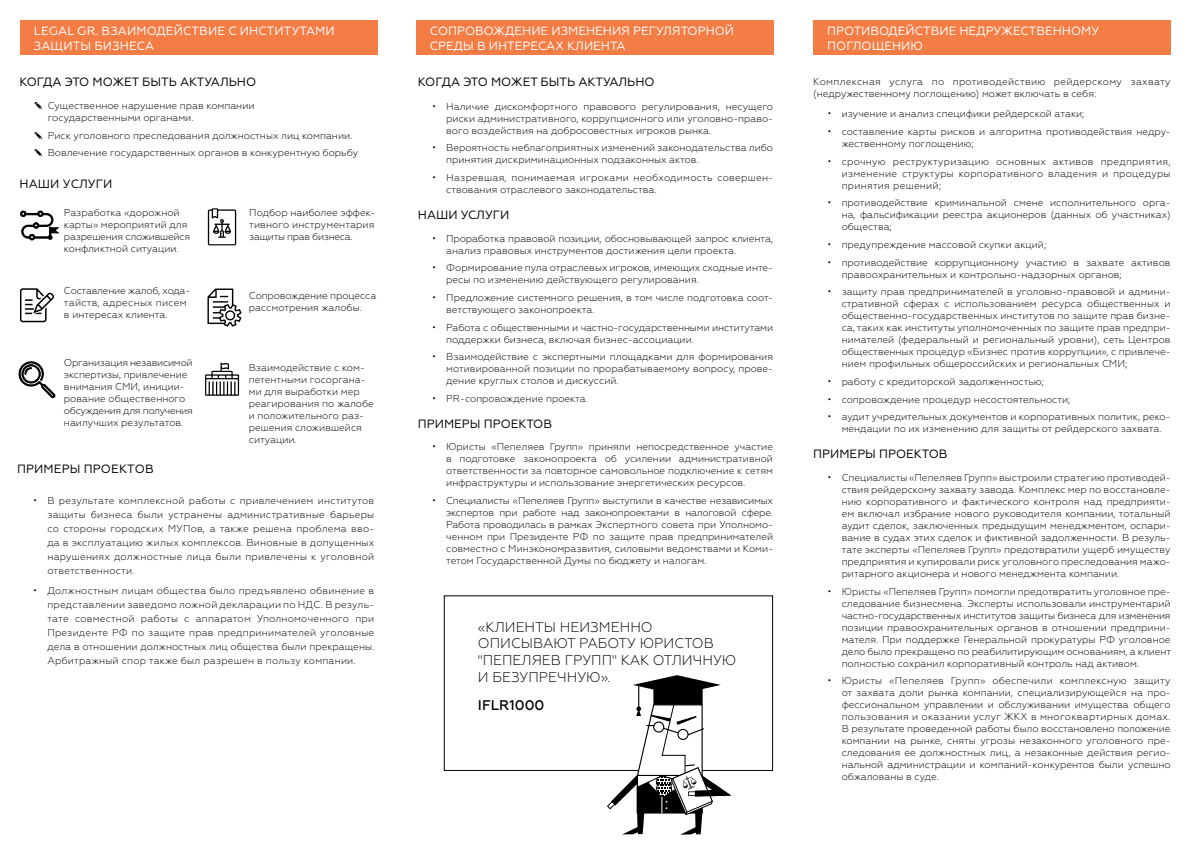
<style>
.page{position:relative;width:1191px;height:842px;background:#fff}
.page>*{position:absolute;margin:0;border:0;box-sizing:border-box;transform-origin:0 0}
.t1{font:300 14px/16.8px "Geometria";color:#000}
.t2{font:500 14px "Geometria";color:#000}
.t3{font:12px/14.4px "Geometria";color:#fff}
.t4{font:12px "Geometria";color:#000}
.t5{font:300 10px/12px "Geometria";color:#000}
</style>
<div class="page">
<div style="left:20px;top:20px;width:357px;height:34px;background:#f47d46"></div>
<div style="left:813px;top:20px;width:357px;height:34px;background:#f47d46"></div>
<div style="left:417px;top:20px;width:357px;height:34px;background:#f47d46"></div>
<svg style="left:208px;top:208px;width:28px;height:37px"></svg>
<div style="left:444px;top:595px;width:329px;height:176px;background:#fff;border:1px solid #000"></div>
<svg style="left:20px;top:288px;width:34px;height:34px"></svg>
<svg style="left:20px;top:210px;width:39px;height:30px"></svg>
<svg style="left:18px;top:361px;width:37px;height:37px"></svg>
<svg style="left:207px;top:288px;width:34px;height:39px"></svg>
<svg style="left:205px;top:362px;width:34px;height:34px"></svg>
<svg style="left:606px;top:675px;width:125px;height:160px"></svg>
<p class="t3" style="left:34px;top:24px;width:302px">LEGAL GR. ВЗАИМОДЕЙСТВИЕ С ИНСТИТУТАМИ<br>ЗАЩИТЫ БИЗНЕСА</p>
<p class="t3" style="left:827px;top:24px;width:273px">ПРОТИВОДЕЙСТВИЕ НЕДРУЖЕСТВЕННОМУ<br>ПОГЛОЩЕНИЮ</p>
<p class="t3" style="left:430px;top:24px;width:306px">СОПРОВОЖДЕНИЕ ИЗМЕНЕНИЯ РЕГУЛЯТОРНОЙ<br>СРЕДЫ В ИНТЕРЕСАХ КЛИЕНТА</p>
<p class="t4" style="left:19px;top:75px;width:238px">КОГДА ЭТО МОЖЕТ БЫТЬ АКТУАЛЬНО</p>
<p class="t5" style="left:48px;top:100px;width:208px">Существенное нарушение прав компании государственными органами.</p>
<p class="t5" style="left:48px;top:126px;width:312px;line-height:17.7px">Риск уголовного преследования должностных лиц компании.<br>Вовлечение государственных органов в конкурентную борьбу</p>
<p class="t4" style="left:19px;top:177px;width:95px">НАШИ УСЛУГИ</p>
<p class="t5" style="left:64px;top:207px;width:128px">Разработка «дорожной карты» мероприятий для разрешения сложившейся конфликтной ситуации.</p>
<p class="t5" style="left:64px;top:284px;width:128px">Составление жалоб, хода&shy;тайств, адресных писем в интересах клиента.</p>
<p class="t5" style="left:64px;top:356px;width:130px">Организация независимой экспертизы, привлечение внимания СМИ, иниции&shy;рование общественного обсуждения для получения наилучших результатов.</p>
<p class="t4" style="left:17px;top:461px;width:138px">ПРИМЕРЫ ПРОЕКТОВ</p>
<p class="t5" style="left:249px;top:207px;width:127px;text-align:justify">Подбор наиболее эффек&shy;тивного инструментария защиты прав бизнеса.</p>
<p class="t5" style="left:249px;top:289px;width:129px">Сопровождение процесса рассмотрения жалобы.</p>
<p class="t5" style="left:249px;top:361px;width:127px">Взаимодействие с ком&shy;петентными госоргана&shy;ми для выработки мер реагирования по жалобе и положительного раз&shy;решения сложившейся ситуации.</p>
<p class="t5" style="left:47px;top:494px;width:328px;line-height:14px;text-align:justify;text-indent:-14px">• В результате комплексной работы с привлечением институтов защиты бизнеса были устранены административные барьеры со стороны городских МУПов, а также решена проблема вво&shy;да в эксплуатацию жилых комплексов. Виновные в допущенных нарушениях должностные лица были привлечены к уголовной ответственности.</p>
<p class="t5" style="left:47px;top:583px;width:328px;line-height:14px;text-align:justify;text-indent:-14px">• Должностным лицам общества было предъявлено обвинение в представлении заведомо ложной декларации по НДС. В резуль&shy;тате совместной работы с аппаратом Уполномоченного при Президенте РФ по защите прав предпринимателей уголовные дела в отношении должностных лиц общества были прекращены.<br>Арбитражный спор также был разрешен в пользу компании.</p>
<p class="t4" style="left:418px;top:75px;width:238px">КОГДА ЭТО МОЖЕТ БЫТЬ АКТУАЛЬНО</p>
<p class="t5" style="left:446px;top:100px;width:328px;text-align:justify;text-indent:-14px">• Наличие дискомфортного правового регулирования, несущего риски административного, коррупционного или уголовно-право&shy;вого воздействия на добросовестных игроков рынка.</p>
<p class="t5" style="left:446px;top:142px;width:328px;text-indent:-14px">• Вероятность неблагоприятных изменений законодательства либо принятия дискриминационных подзаконных актов.</p>
<p class="t5" style="left:446px;top:171px;width:328px;text-indent:-14px">• Назревшая, понимаемая игроками необходимость совершен&shy;ствования отраслевого законодательства.</p>
<p class="t4" style="left:418px;top:208px;width:93px">НАШИ УСЛУГИ</p>
<p class="t5" style="left:446px;top:232px;width:328px;text-indent:-14px">• Проработка правовой позиции, обосновывающей запрос клиента, анализ правовых инструментов достижения цели проекта.</p>
<p class="t5" style="left:446px;top:262px;width:328px;text-indent:-14px">• Формирование пула отраслевых игроков, имеющих сходные инте&shy;ресы по изменению действующего регулирования.</p>
<p class="t5" style="left:446px;top:291px;width:328px;text-indent:-14px">• Предложение системного решения, в том числе подготовка соот&shy;ветствующего законопроекта.</p>
<p class="t5" style="left:446px;top:321px;width:328px;text-indent:-14px">• Работа с общественными и частно-государственными институтами поддержки бизнеса, включая бизнес-ассоциации.</p>
<p class="t5" style="left:446px;top:351px;width:328px;text-align:justify;text-indent:-14px">• Взаимодействие с экспертными площадками для формирования мотивированной позиции по прорабатываемому вопросу, прове&shy;дение круглых столов и дискуссий.</p>
<p class="t5" style="left:432px;top:392px;width:157px">• PR-сопровождение проекта.</p>
<p class="t4" style="left:418px;top:416px;width:136px">ПРИМЕРЫ ПРОЕКТОВ</p>
<p class="t5" style="left:446px;top:441px;width:328px;text-align:justify;text-indent:-14px">• Юристы «Пепеляев Групп» приняли непосредственное участие в подготовке законопроекта об усилении административной ответственности за повторное самовольное подключение к сетям инфраструктуры и использование энергетических ресурсов.</p>
<p class="t5" style="left:446px;top:495px;width:328px;text-align:justify;text-indent:-14px">• Специалисты «Пепеляев Групп» выступили в качестве независимых экспертов при работе над законопроектами в налоговой сфере.<br>Работа проводилась в рамках Экспертного совета при Уполномо&shy;ченном при Президенте РФ по защите прав предпринимателей совместно с Минэкономразвития, силовыми ведомствами и Коми&shy;тетом Государственной Думы по бюджету и налогам.</p>
<h1 class="t1" style="left:478px;top:618px;width:260px">«КЛИЕНТЫ НЕИЗМЕННО<br>ОПИСЫВАЮТ РАБОТУ ЮРИСТОВ "ПЕПЕЛЯЕВ ГРУПП" КАК ОТЛИЧНУЮ<br>И БЕЗУПРЕЧНУЮ».</h1>
<h1 class="t2" style="left:478px;top:696px;width:68px">IFLR1000</h1>
<p class="t5" style="left:813px;top:75px;width:359px">Комплексная услуга по противодействию рейдерскому захвату (недружественному поглощению) может включать в себя:</p>
<p class="t5" style="left:827px;top:108px;width:258px">• изучение и анализ специфики рейдерской атаки;</p>
<p class="t5" style="left:841px;top:125px;width:330px;text-indent:-14px">• составление карты рисков и алгоритма противодействия недру&shy;жественному поглощению;</p>
<p class="t5" style="left:841px;top:155px;width:330px;text-align:justify;text-indent:-14px">• срочную реструктуризацию основных активов предприятия, изменение структуры корпоративного владения и процедуры принятия решений;</p>
<p class="t5" style="left:841px;top:197px;width:330px;text-align:justify;text-indent:-14px">• противодействие криминальной смене исполнительного орга&shy;на, фальсификации реестра акционеров (данных об участниках) общества;</p>
<p class="t5" style="left:827px;top:238px;width:220px">• предупреждение массовой скупки акций;</p>
<p class="t5" style="left:841px;top:256px;width:330px;text-indent:-14px">• противодействие коррупционному участию в захвате активов правоохранительных и контрольно-надзорных органов;</p>
<p class="t5" style="left:841px;top:286px;width:330px;text-align:justify;text-indent:-14px">• защиту прав предпринимателей в уголовно-правовой и админи&shy;стративной сферах c использованием ресурса общественных и общественно-государственных институтов по защите прав бизне&shy;са, таких как институты уполномоченных по защите прав предпри&shy;нимателей (федеральный и региональный уровни), сеть Центров общественных процедур «Бизнес против коррупции», с привлече&shy;нием профильных общероссийских и региональных СМИ;</p>
<p class="t5" style="left:827px;top:375px;width:218px">• работу с кредиторской задолженностью;</p>
<p class="t5" style="left:827px;top:393px;width:244px">• сопровождение процедур несостоятельности;</p>
<p class="t5" style="left:827px;top:411px;width:344px;text-align:center">• аудит учредительных документов и корпоративных политик, реко&shy;мендации по их изменению для защиты от рейдерского захвата.</p>
<p class="t4" style="left:813px;top:447px;width:136px">ПРИМЕРЫ ПРОЕКТОВ</p>
<p class="t5" style="left:841px;top:471px;width:330px;text-align:justify;text-indent:-14px">• Специалисты «Пепеляев Групп» выстроили стратегию противодей&shy;ствия рейдерскому захвату завода. Комплекс мер по восстановле&shy;нию корпоративного и фактического контроля над предприяти&shy;ем включал избрание нового руководителя компании, тотальный аудит сделок, заключенных предыдущим менеджментом, оспари&shy;вание в судах этих сделок и фиктивной задолженности. В резуль&shy;тате эксперты «Пепеляев Групп» предотвратили ущерб имуществу предприятия и купировали риск уголовного преследования мажо&shy;ритарного акционера и нового менеджмента компании.</p>
<p class="t5" style="left:841px;top:585px;width:331px;text-align:justify;text-indent:-14px">• Юристы «Пепеляев Групп» помогли предотвратить уголовное пре&shy;следование бизнесмена. Эксперты использовали инструментарий частно-государственных институтов защиты бизнеса для изменения позиции правоохранительных органов в отношении предприни&shy;мателя. При поддержке Генеральной прокуратуры РФ уголовное дело было прекращено по реабилитирующим основаниям, а клиент полностью сохранил корпоративный контроль над активом.</p>
<p class="t5" style="left:841px;top:675px;width:330px;text-align:justify;text-indent:-14px">• Юристы «Пепеляев Групп» обеспечили комплексную защиту от захвата доли рынка компании, специализирующейся на про&shy;фессиональном управлении и обслуживании имущества общего пользования и оказании услуг ЖКХ в многоквартирных домах.<br>В результате проведенной работы было восстановлено положение компании на рынке, сняты угрозы незаконного уголовного пре&shy;следования ее должностных лиц, а незаконные действия регио&shy;нальной администрации и компаний-конкурентов были успешно обжалованы в суде.</p>
</div>
